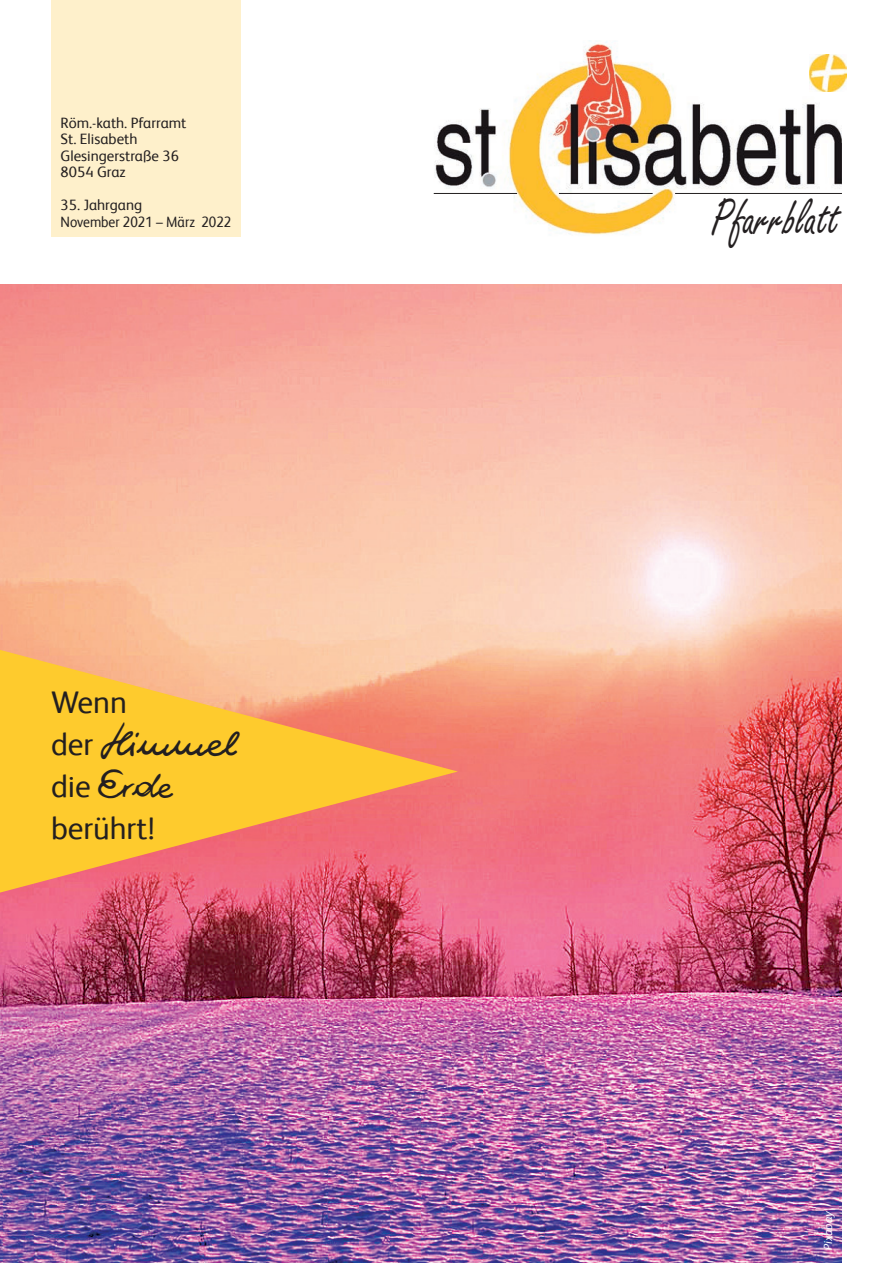
<style>
.page{position:relative;width:893px;height:1263px;background:#fff}
.page>*{position:absolute;margin:0;border:0;box-sizing:border-box;transform-origin:0 0}
.t1{font:52.95px "Freestyle Script";color:#231f20;scale:.81 1}
.t2{font:48.75px "WIP Sugar Baby";color:#231f20}
.t3{font:43.5px "WIP Sugar Baby";color:#231f20}
.t4{font:31.35px "FS Albert Pro";color:#231f20}
.t5{font:15px/16.5px "FS Albert Pro";color:#231f20}
.t6{font:italic 12px "FS Albert Pro";color:#fff}
.s1{font-family:"FS Albert Pro";font-size:31.35px}
</style>
<div class="page">
<img style="left:0;top:284px;width:842px;height:979px">
<img style="left:434px;top:40px;width:408px;height:195px">
<div style="left:51px;top:0;width:189px;height:236px;background:#fef0cb"></div>
<img style="left:809px;top:54px;width:37px;height:37px">
<hr style="left:434px;top:193px;width:83px;height:1px;background:#231f20">
<hr style="left:559px;top:193px;width:94px;height:1px;background:#231f20">
<hr style="left:675px;top:193px;width:167px;height:1px;background:#231f20">
<svg style="left:0;top:650px;width:458px;height:242px;background:#f8a956"></svg>
<p class="t5" style="left:61px;top:113px;width:127px">Röm.-kath. Pfarramt<br>St. Elisabeth<br>Glesingerstraße 36<br>8054 Graz</p>
<p class="t5" style="left:61px;top:196px;width:172px">35. Jahrgang<br>November 2021 – März 2022</p>
<h1 class="t1" style="left:711px;top:187px;width:158px">Pfarrblatt</h1>
<h3 class="t4" style="left:51px;top:680px;width:77px">Wenn</h3>
<h2 class="t2" style="left:51px;top:717px;width:186px"><span class="s1">der</span> Himmel</h2>
<h3 class="t3" style="left:51px;top:763px;width:122px"><span class="s1">die</span> Erde</h3>
<h3 class="t4" style="left:51px;top:805px;width:106px">berührt!</h3>
<p class="t6" style="left:820px;top:1250px;width:42px;rotate:-90deg">Pixabay</p>
</div>
